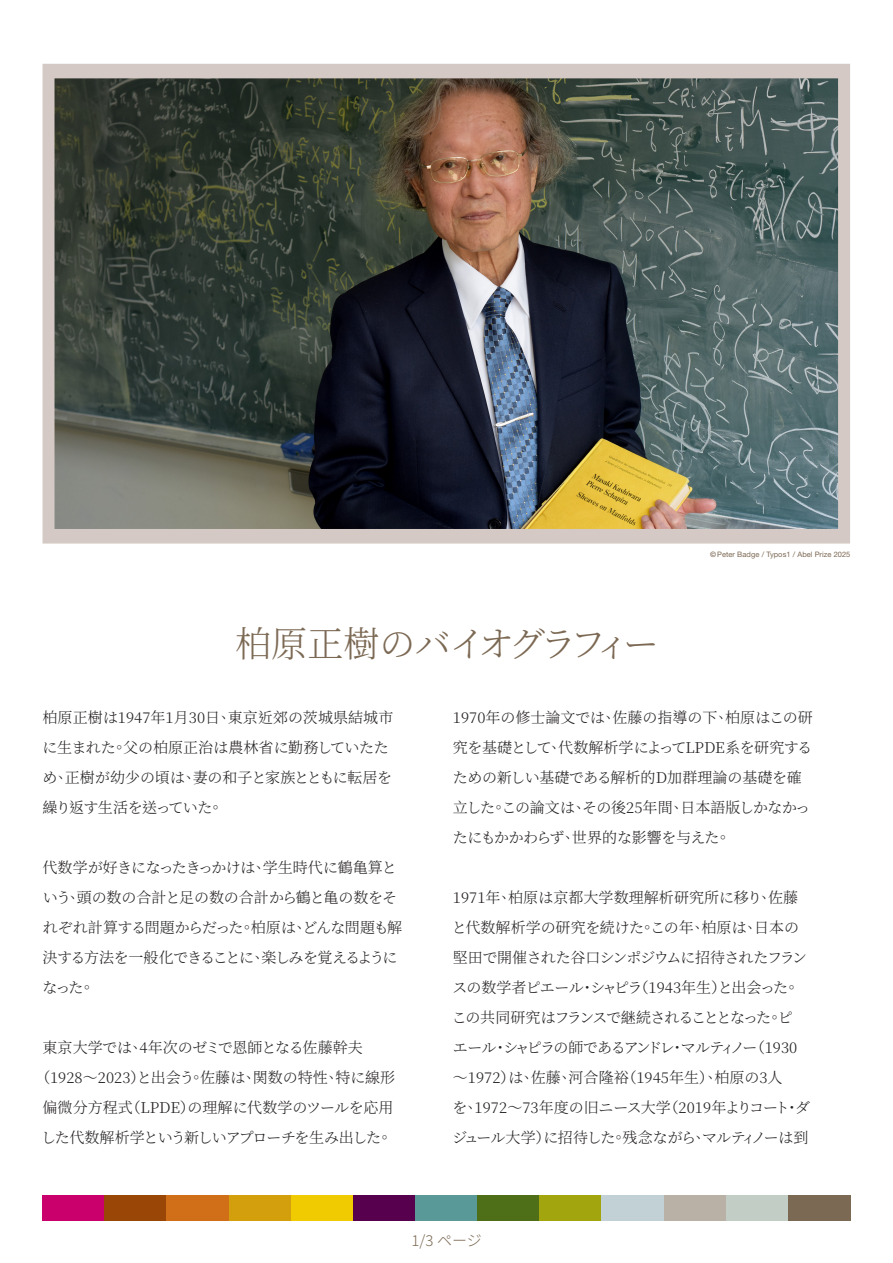
<style>
.page{position:relative;width:893px;height:1263px;background:#fff}
.page>*{position:absolute;margin:0;border:0;box-sizing:border-box;transform-origin:0 0}
.Heading{font:300 36px "Source Han Serif HC";letter-spacing:-.085em;color:#7c6954}
.Author{font:300 15px/30px "Source Han Serif HC";letter-spacing:-.01em;color:#231f20}
.Author-2{font:300 15px/30px "Source Han Serif HC";letter-spacing:-.035em;color:#231f20}
.Author-3{font:300 15px "Source Han Serif HC";letter-spacing:-.065em;color:#231f20}
.t1{font:300 15px "Source Han Sans JP";color:#7c6954}
.Footnote_Text{font:7.5px "Helvetica Neue LT Pro";letter-spacing:.005em;color:#7c6954}
.s1{font-weight:500}
</style>
<div class="page">
<div style="left:43px;top:1195px;width:62px;height:25px;background:#ca016c"></div>
<div style="left:105px;top:1195px;width:62px;height:25px;background:#994606"></div>
<div style="left:167px;top:1195px;width:62px;height:25px;background:#d06f18"></div>
<div style="left:229px;top:1195px;width:62px;height:25px;background:#d49f0c"></div>
<div style="left:291px;top:1195px;width:62px;height:25px;background:#f0cb02"></div>
<div style="left:353px;top:1195px;width:62px;height:25px;background:#56004e"></div>
<div style="left:415px;top:1195px;width:63px;height:25px;background:#599a98"></div>
<div style="left:478px;top:1195px;width:62px;height:25px;background:#4e6e17"></div>
<div style="left:540px;top:1195px;width:62px;height:25px;background:#a3a50e"></div>
<div style="left:602px;top:1195px;width:62px;height:25px;background:#c2d1d5"></div>
<div style="left:664px;top:1195px;width:62px;height:25px;background:#bab1a6"></div>
<div style="left:726px;top:1195px;width:62px;height:25px;background:#c2cdc5"></div>
<div style="left:788px;top:1195px;width:62px;height:25px;background:#7c6954"></div>
<img style="left:43px;top:64px;width:807px;height:479px">
<p class="Heading" style="left:235px;top:624px;width:425px">柏原正樹のバイオグラフィー</p>
<p class="Footnote_Text" style="left:710px;top:550px;width:142px"><span class="s1">©</span> Peter Badge / Typos1 / Abel Prize 2025</p>
<p class="Author" style="left:43px;top:703px;width:352px">柏原正樹は1947年1月30日、東京近郊の茨城県結城市に生まれた。父の柏原正治は農林省に勤務していたため、正樹が幼少の頃は、妻の和子と家族とともに転居を繰り返す生活を送っていた。</p>
<p class="Author-2" style="left:43px;top:853px;width:361px">代数学が好きになったきっかけは、学生時代に鶴亀算という、頭の数の合計と足の数の合計から鶴と亀の数をそれぞれ計算する問題からだった。柏原は、どんな問題も解決する方法を一般化できることに、楽しみを覚えるようになった。</p>
<p class="Author" style="left:43px;top:1033px;width:322px">東京大学では、4年次のゼミで恩師となる佐藤幹夫</p>
<p class="Author" style="left:35px;top:1063px;width:361px">（1928～2023）と出会う。佐藤は、関数の特性、特に線形</p>
<p class="Author" style="left:43px;top:1093px;width:352px">偏微分方程式（LPDE）の理解に代数学のツールを応用</p>
<p class="Author-3" style="left:41px;top:1129px;width:352px">した代数解析学という新しいアプローチを生み出した。</p>
<p class="Author" style="left:453px;top:703px;width:361px">1970年の修士論文では、佐藤の指導の下、柏原はこの研究を基礎として、代数解析学によってLPDE系を研究するための新しい基礎である解析的D加群理論の基礎を確立した。この論文は、その後25年間、日本語版しかなかったにもかかわらず、世界的な影響を与えた。</p>
<p class="Author" style="left:452px;top:883px;width:360px">1971年、柏原は京都大学数理解析研究所に移り、佐藤と代数解析学の研究を続けた。この年、柏原は、日本の堅田で開催された谷口シンポジウムに招待されたフランスの数学者ピエール・シャピラ（1943年生）と出会った。この共同研究はフランスで継続されることとなった。ピエール・シャピラの師であるアンドレ・マルティノー（1930～1972）は、佐藤、河合隆裕（1945年生）、柏原の3人<br>を、1972～73年度の旧ニース大学（2019年よりコート・ダジュール大学）に招待した。残念ながら、マルティノーは到</p>
<p class="t1" style="left:411px;top:1232px;width:72px">1/3 ページ</p>
</div>
